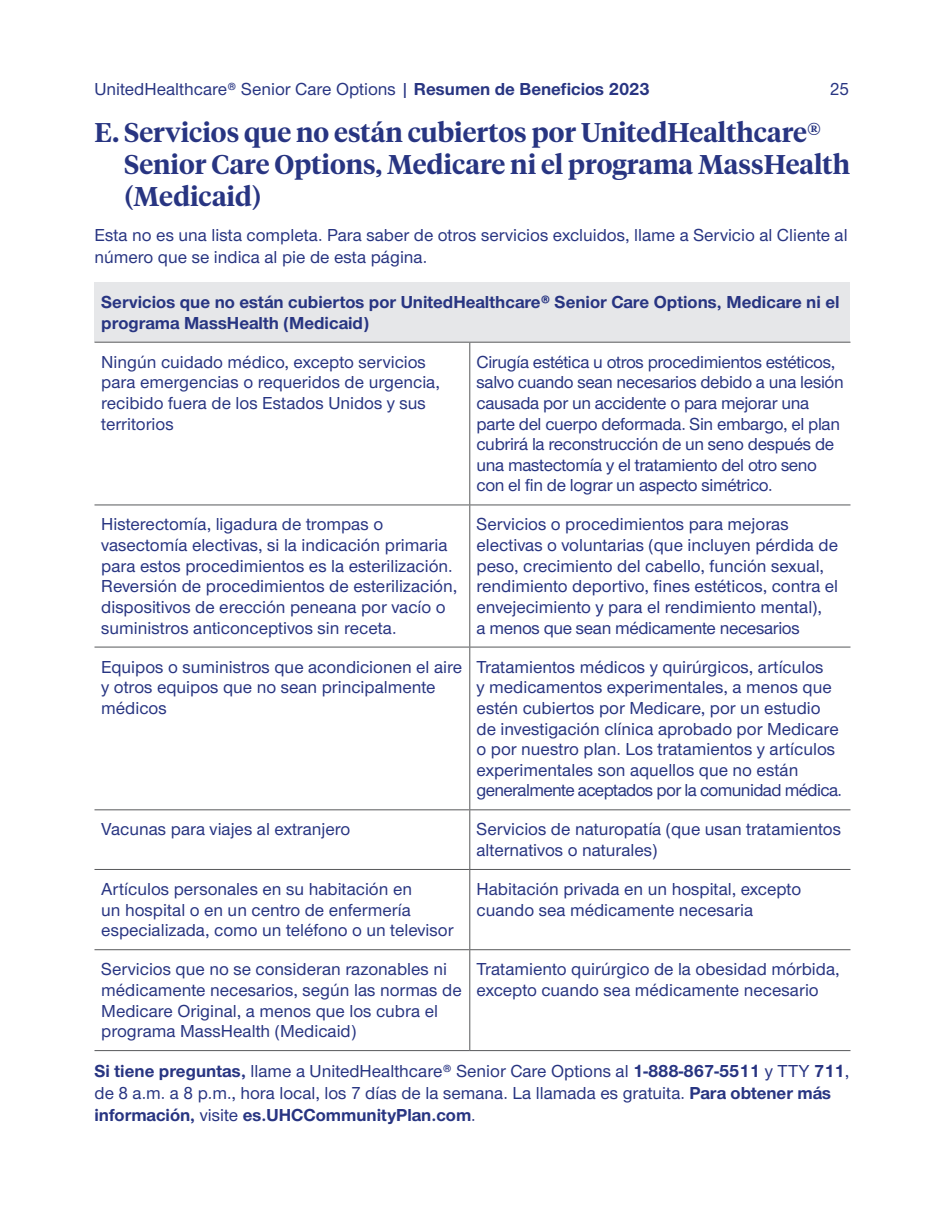
<style>
.page{position:relative;width:945px;height:1215px;background:#fff}
.page>*{position:absolute;margin:0;border:0;box-sizing:border-box;transform-origin:0 0}
.t1{font:600 27px/32.4px "UHC Serif Headline";color:#283582}
.t2{font:500 18px/20.7px "UHC Sans";color:#283582}
.t3{font:500 18px/20.7px "UHC Sans";letter-spacing:-.02em;color:#283582}
.t4{font:700 18px/20.7px "UHC Sans";color:#283582}
.s1{font-weight:700}
</style>
<div class="page">
<div style="left:94px;top:283px;width:756px;height:59px;background:#e6e7e9"></div>
<hr style="left:469px;top:343px;width:1px;height:162px;background:#57585a">
<hr style="left:94px;top:505px;width:376px;height:1px;background:#57585a">
<hr style="left:470px;top:505px;width:381px;height:1px;background:#57585a">
<hr style="left:469px;top:505px;width:1px;height:142px;background:#57585a">
<hr style="left:94px;top:647px;width:376px;height:1px;background:#57585a">
<hr style="left:470px;top:647px;width:381px;height:1px;background:#57585a">
<hr style="left:469px;top:647px;width:1px;height:162px;background:#57585a">
<hr style="left:94px;top:809px;width:376px;height:1px;background:#57585a">
<hr style="left:470px;top:809px;width:381px;height:1px;background:#57585a">
<hr style="left:469px;top:810px;width:1px;height:59px;background:#57585a">
<hr style="left:94px;top:869px;width:376px;height:1px;background:#57585a">
<hr style="left:470px;top:869px;width:381px;height:1px;background:#57585a">
<hr style="left:469px;top:870px;width:1px;height:79px;background:#57585a">
<hr style="left:94px;top:949px;width:376px;height:1px;background:#57585a">
<hr style="left:470px;top:949px;width:381px;height:1px;background:#57585a">
<hr style="left:469px;top:950px;width:1px;height:100px;background:#57585a">
<hr style="left:94px;top:1050px;width:376px;height:1px;background:#57585a">
<hr style="left:470px;top:1050px;width:381px;height:1px;background:#57585a">
<hr style="left:94px;top:342px;width:376px;height:1px;background:#57585a">
<hr style="left:470px;top:342px;width:381px;height:1px;background:#57585a">
<p class="t2" style="left:94px;top:77px;width:557px">UnitedHealthcare® Senior Care Options | <span class="s1">Resumen de Beneficios 2023</span></p>
<p class="t2" style="left:830px;top:77px;width:21px">25</p>
<h2 class="t1" style="left:124px;top:115px;width:727px;text-indent:-30px">E. Servicios que no están cubiertos por UnitedHealthcare®<br>Senior Care Options, Medicare ni el programa MassHealth (Medicaid)</h2>
<p class="t2" style="left:94px;top:224px;width:755px;line-height:21.6px">Esta no es una lista completa. Para saber de otros servicios excluidos, llame a Servicio al Cliente al número que se indica al pie de esta página.</p>
<h3 class="t4" style="left:101px;top:291px;width:740px">Servicios que no están cubiertos por UnitedHealthcare® Senior Care Options, Medicare ni el programa MassHealth (Medicaid)</h3>
<p class="t2" style="left:101px;top:351px;width:340px">Ningún cuidado médico, excepto servicios para emergencias o requeridos de urgencia, recibido fuera de los Estados Unidos y sus territorios</p>
<p class="t3" style="left:477px;top:351px;width:369px">Cirugía estética u otros procedimientos estéticos, salvo cuando sean necesarios debido a una lesión causada por un accidente o para mejorar una parte del cuerpo deformada. Sin embargo, el plan cubrirá la reconstrucción de un seno después de una mastectomía y el tratamiento del otro seno con el fin de lograr un aspecto simétrico.</p>
<p class="t2" style="left:101px;top:513px;width:358px">Histerectomía, ligadura de trompas o vasectomía electivas, si la indicación primaria para estos procedimientos es la esterilización.<br>Reversión de procedimientos de esterilización, dispositivos de erección peneana por vacío o suministros anticonceptivos sin receta.</p>
<p class="t2" style="left:477px;top:513px;width:363px">Servicios o procedimientos para mejoras electivas o voluntarias (que incluyen pérdida de peso, crecimiento del cabello, función sexual, rendimiento deportivo, fines estéticos, contra el envejecimiento y para el rendimiento mental),<br>a menos que sean médicamente necesarios</p>
<p class="t2" style="left:101px;top:656px;width:362px">Equipos o suministros que acondicionen el aire y otros equipos que no sean principalmente médicos</p>
<p class="t2" style="left:477px;top:656px;width:367px">Tratamientos médicos y quirúrgicos, artículos<br>y medicamentos experimentales, a menos que estén cubiertos por Medicare, por un estudio de investigación clínica aprobado por Medicare o por nuestro plan. Los tratamientos y artículos experimentales son aquellos que no están generalmente aceptados por la comunidad médica.</p>
<p class="t2" style="left:101px;top:818px;width:251px">Vacunas para viajes al extranjero</p>
<p class="t2" style="left:477px;top:818px;width:366px">Servicios de naturopatía (que usan tratamientos alternativos o naturales)</p>
<p class="t2" style="left:101px;top:878px;width:354px">Artículos personales en su habitación en<br>un hospital o en un centro de enfermería especializada, como un teléfono o un televisor</p>
<p class="t2" style="left:477px;top:878px;width:326px">Habitación privada en un hospital, excepto cuando sea médicamente necesaria</p>
<p class="t2" style="left:101px;top:958px;width:362px">Servicios que no se consideran razonables ni médicamente necesarios, según las normas de Medicare Original, a menos que los cubra el programa MassHealth (Medicaid)</p>
<p class="t2" style="left:477px;top:958px;width:365px">Tratamiento quirúrgico de la obesidad mórbida, excepto cuando sea médicamente necesario</p>
<p class="t2" style="left:94px;top:1060px;width:756px;line-height:21.6px"><span class="s1">Si tiene preguntas,</span> llame a UnitedHealthcare® Senior Care Options al <span class="s1">1-888-867-5511</span> y TTY <span class="s1">711</span>, de 8 a.m. a 8 p.m., hora local, los 7 días de la semana. La llamada es gratuita. <span class="s1">Para obtener más información,</span> visite <span class="s1">es.UHCCommunityPlan.com</span>.</p>
</div>
